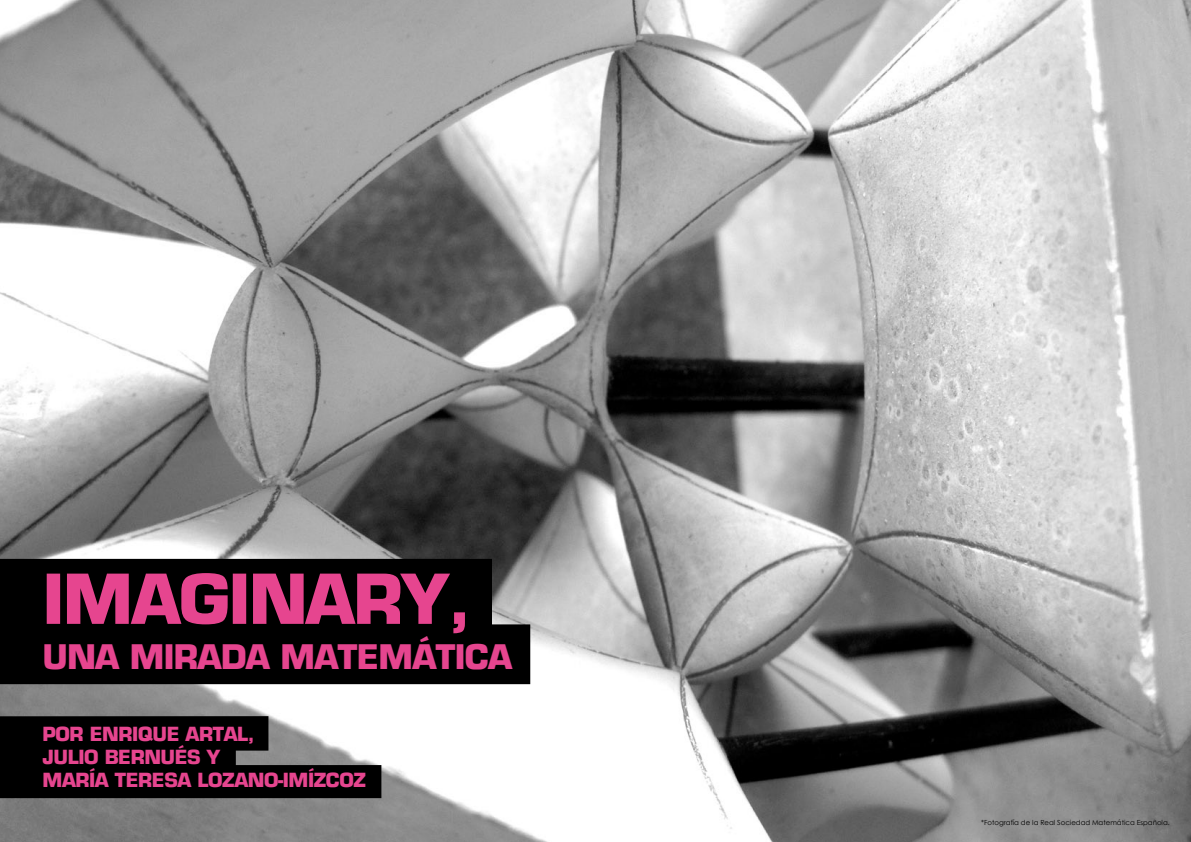
<style>
.page{position:relative;width:1191px;height:842px;background:#fff}
.page>*{position:absolute;margin:0;border:0;box-sizing:border-box;transform-origin:0 0}
.t1{font:700 67px "Eurostile";letter-spacing:-.02em;color:#e6458f}
.t2{font:700 33px "Eurostile";letter-spacing:-.02em;color:#e6458f}
.t3{font:700 19px/23px "Eurostile";letter-spacing:-.02em;color:#e6458f}
.t4{font:7px "Century Gothic";color:#000}
</style>
<div class="page">
<img style="left:0;top:0;width:1191px;height:842px">
<div style="left:0;top:559px;width:530px;height:125px;background:#000"></div>
<svg style="left:0;top:716px;width:381px;height:82px;background:#262626"></svg>
<h1 class="t1" style="left:43px;top:555px;width:431px">IMAGINARY,</h1>
<h2 class="t2" style="left:43px;top:635px;width:471px">UNA MIRADA MATEMÁTICA</h2>
<p class="t3" style="left:43px;top:722px;width:325px">POR ENRIQUE ARTAL,<br>JULIO BERNUÉS Y<br>MARÍA TERESA LOZANO-IMÍZCOZ</p>
<p class="t4" style="left:981px;top:818px;width:190px">*Fotografía de la Real Sociedad Matemática Española.</p>
</div>
